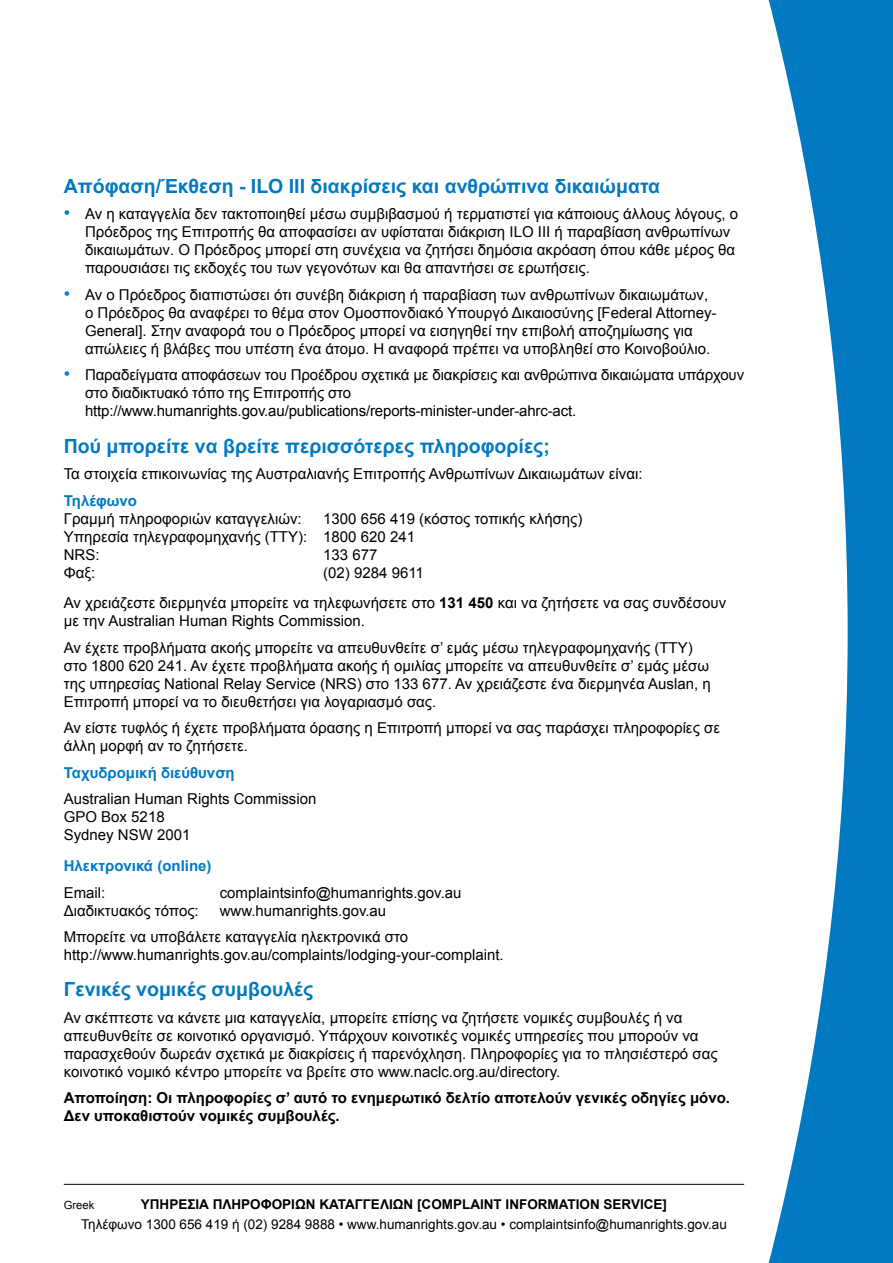
<style>
.page{position:relative;width:893px;height:1263px;background:#fff}
.page>*{position:absolute;margin:0;border:0;box-sizing:border-box;transform-origin:0 0}
.t1{font:700 19.5px "Arial";color:#0079c1}
.t2{font:15px/18px "Arial";color:#000}
.t3{font:700 15px/18px "Arial";color:#000}
.t4{font:700 15px "Arial";color:#0079c1}
.t5{font:13.5px "Arial";color:#000}
.t6{font:700 13.5px "Arial";color:#000}
.t7{font:11.25px "Arial";color:#000}
.s1{font-size:18px;color:#0079c1}
.s2{font-weight:700}
</style>
<div class="page">
<hr style="left:64px;top:1184px;width:680px;height:1px;background:#000">
<svg style="left:768px;top:0;width:125px;height:1263px;fill:#0079c1"></svg>
<h1 class="t1" style="left:64px;top:173px;width:598px">Απόφαση/Έκθεση - ILO III διακρίσεις και ανθρώπινα δικαιώματα</h1>
<p class="t2" style="left:85px;top:205px;width:655px;text-indent:-21px"><span class="s1">•</span> Αν η καταγγελία δεν τακτοποιηθεί μέσω συμβιβασμού ή τερματιστεί για κάποιους άλλους λόγους, ο Πρόεδρος της Επιτροπής θα αποφασίσει αν υφίσταται διάκριση ILO III ή παραβίαση ανθρωπίνων δικαιωμάτων. Ο Πρόεδρος μπορεί στη συνέχεια να ζητήσει δημόσια ακρόαση όπου κάθε μέρος θα παρουσιάσει τις εκδοχές του των γεγονότων και θα απαντήσει σε ερωτήσεις.</p>
<p class="t2" style="left:85px;top:286px;width:633px;text-indent:-21px"><span class="s1">•</span> Αν ο Πρόεδρος διαπιστώσει ότι συνέβη διάκριση ή παραβίαση των ανθρωπίνων δικαιωμάτων, ο Πρόεδρος θα αναφέρει το θέμα στον Ομοσπονδιακό Υπουργό Δικαιοσύνης [Federal Attorney-General]. Στην αναφορά του ο Πρόεδρος μπορεί να εισηγηθεί την επιβολή αποζημίωσης για απώλειες ή βλάβες που υπέστη ένα άτομο. Η αναφορά πρέπει να υποβληθεί στο Κοινοβούλιο.</p>
<p class="t2" style="left:85px;top:366px;width:661px;text-indent:-21px"><span class="s1">•</span> Παραδείγματα αποφάσεων του Προέδρου σχετικά με διακρίσεις και ανθρώπινα δικαιώματα υπάρχουν στο διαδικτυακό τόπο της Επιτροπής στο http://www.humanrights.gov.au/publications/reports-minister-under-ahrc-act.</p>
<h1 class="t1" style="left:64px;top:433px;width:488px">Πού μπορείτε να βρείτε περισσότερες πληροφορίες;</h1>
<p class="t2" style="left:64px;top:465px;width:580px">Τα στοιχεία επικοινωνίας της Αυστραλιανής Επιτροπής Ανθρωπίνων Δικαιωμάτων είναι:</p>
<p class="t4" style="left:64px;top:490px;width:75px">Τηλέφωνο</p>
<p class="t2" style="left:64px;top:509px;width:239px">Γραμμή πληροφοριών καταγγελιών:</p>
<p class="t2" style="left:64px;top:509px;width:520px;text-indent:260px">1300 656 419 (κόστος τοπικής κλήσης)<br>Υπηρεσία τηλεγραφομηχανής (TTY): 1800 620 241<br>NRS:</p>
<p class="t2" style="left:323px;top:545px;width:56px">133 677</p>
<p class="t2" style="left:64px;top:563px;width:33px">Φαξ:</p>
<p class="t2" style="left:64px;top:557px;width:664px;line-height:30.8px;text-indent:259px">(02) 9284 9611<br>Αν χρειάζεστε διερμηνέα μπορείτε να τηλεφωνήσετε στο <span class="s2">131 450</span> και να ζητήσετε να σας συνδέσουν</p>
<p class="t2" style="left:64px;top:608px;width:630px;line-height:26.5px">με την Australian Human Rights Commission.<br>Αν έχετε προβλήματα ακοής μπορείτε να απευθυνθείτε σ’ εμάς μέσω τηλεγραφομηχανής (TTY)</p>
<p class="t2" style="left:64px;top:657px;width:648px;text-align:justify">στο 1800 620 241. Αν έχετε προβλήματα ακοής ή ομιλίας μπορείτε να απευθυνθείτε σ’ εμάς μέσω της υπηρεσίας National Relay Service (NRS) στο 133 677. Αν χρειάζεστε ένα διερμηνέα Auslan, η Επιτροπή μπορεί να το διευθετήσει για λογαριασμό σας.</p>
<p class="t2" style="left:64px;top:719px;width:658px">Αν είστε τυφλός ή έχετε προβλήματα όρασης η Επιτροπή μπορεί να σας παράσχει πληροφορίες σε άλλη μορφή αν το ζητήσετε.</p>
<p class="t4" style="left:64px;top:763px;width:172px">Ταχυδρομική διεύθυνση</p>
<p class="t2" style="left:64px;top:790px;width:254px">Australian Human Rights Commission<br>GPO Box 5218<br>Sydney NSW 2001</p>
<p class="t4" style="left:64px;top:856px;width:149px">Ηλεκτρονικά (online)</p>
<p class="t2" style="left:64px;top:883px;width:43px">Email:</p>
<p class="t2" style="left:220px;top:883px;width:243px">complaintsinfo@humanrights.gov.au</p>
<p class="t2" style="left:64px;top:901px;width:136px">Διαδικτυακός τόπος:</p>
<p class="t2" style="left:64px;top:897px;width:346px;line-height:26.5px;text-indent:156px">www.humanrights.gov.au<br>Μπορείτε να υποβάλετε καταγγελία ηλεκτρονικά στο</p>
<p class="t2" style="left:64px;top:946px;width:441px">http://www.humanrights.gov.au/complaints/lodging-your-complaint.</p>
<h1 class="t1" style="left:64px;top:976px;width:251px">Γενικές νομικές συμβουλές</h1>
<p class="t2" style="left:64px;top:1009px;width:655px">Αν σκέπτεστε να κάνετε μια καταγγελία, μπορείτε επίσης να ζητήσετε νομικές συμβουλές ή να απευθυνθείτε σε κοινοτικό οργανισμό. Υπάρχουν κοινοτικές νομικές υπηρεσίες που μπορούν να παρασχεθούν δωρεάν σχετικά με διακρίσεις ή παρενόχληση. Πληροφορίες για το πλησιέστερό σας κοινοτικό νομικό κέντρο μπορείτε να βρείτε στο www.naclc.org.au/directory.</p>
<p class="t3" style="left:64px;top:1089px;width:668px">Αποποίηση: Οι πληροφορίες σ’ αυτό το ενημερωτικό δελτίο αποτελούν γενικές οδηγίες μόνο.<br>Δεν υποκαθιστούν νομικές συμβουλές.</p>
<p class="t6" style="left:141px;top:1195px;width:528px">ΥΠΗΡΕΣΙΑ ΠΛΗΡΟΦΟΡΙΩΝ ΚΑΤΑΓΓΕΛΙΩΝ [COMPLAINT INFORMATION SERVICE]</p>
<p class="t5" style="left:81px;top:1216px;width:647px">Τηλέφωνο 1300 656 419 ή (02) 9284 9888 • www.humanrights.gov.au • complaintsinfo@humanrights.gov.au</p>
<p class="t7" style="left:64px;top:1198px;width:32px">Greek</p>
</div>
